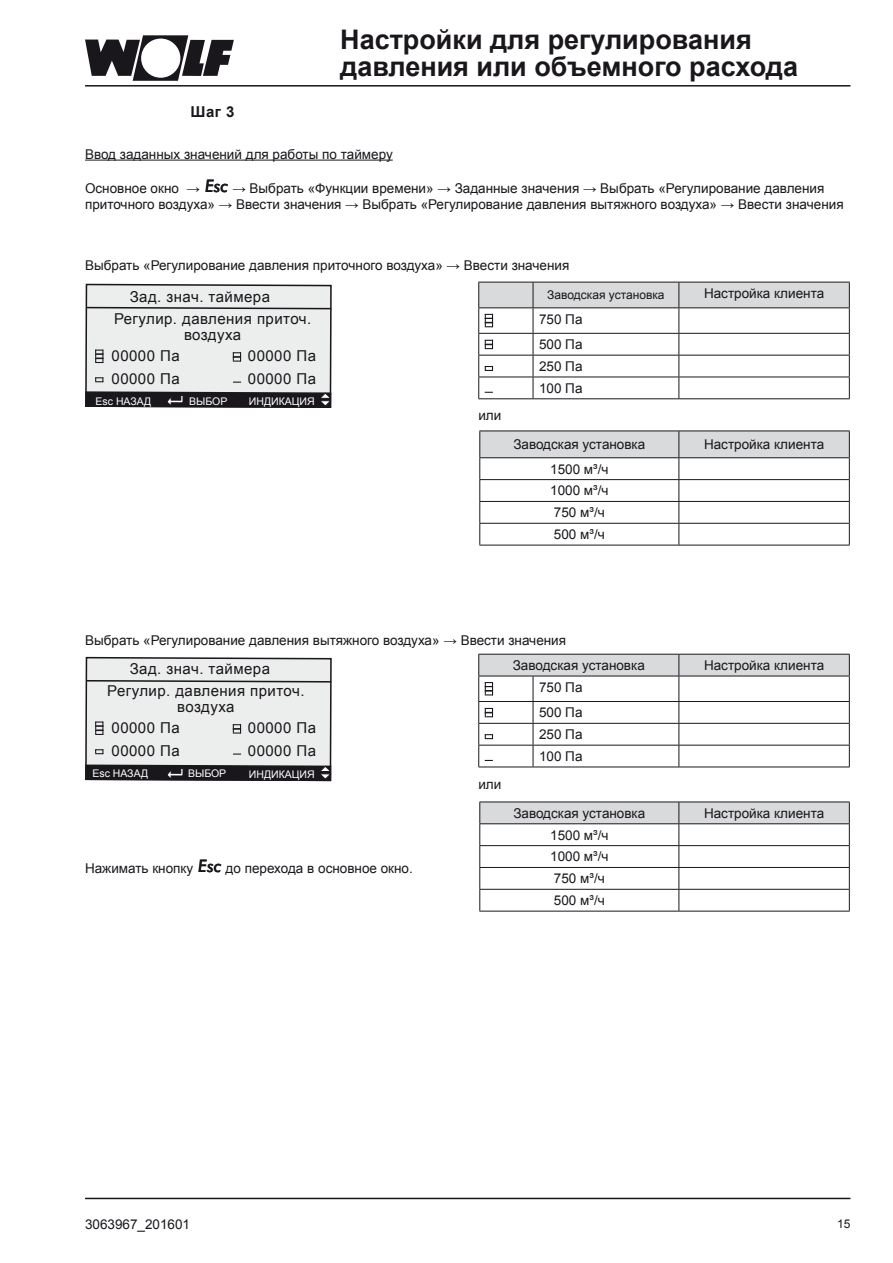
<style>
.page{position:relative;width:893px;height:1263px;background:#fff}
.page>*{position:absolute;margin:0;border:0;box-sizing:border-box;transform-origin:0 0}
.t1{font:700 27px/27px "Arial";color:#1a171c}
.t2{font:15px/22.5px "Arial";letter-spacing:.03em;color:#1a171c}
.t3{font:700 15px "Arial";color:#1a171c}
.t4{font:13.5px/21.9px "Arial";color:#1a171c}
.t5{font:12px "Arial";color:#1a171c}
.t6{font:10.5px "Arial";color:#fff}
.s1{font-family:"Futura Md BT";font-style:italic;font-size:17.4px}
</style>
<div class="page">
<hr style="left:85px;top:160px;width:308px;height:1px;background:#1a171c">
<hr style="left:479px;top:545px;width:200px;height:1px;background:#1a171c">
<svg style="left:479px;top:431px;width:371px;height:114px"></svg>
<hr style="left:679px;top:523px;width:171px;height:1px;background:#1a171c">
<hr style="left:679px;top:545px;width:171px;height:1px;background:#1a171c">
<svg style="left:85px;top:283px;width:247px;height:125px;background:#cacacb"></svg>
<svg style="left:85px;top:656px;width:247px;height:125px;background:#cacacb"></svg>
<hr style="left:478px;top:398px;width:55px;height:1px;background:#1a171c">
<hr style="left:533px;top:398px;width:146px;height:1px;background:#1a171c">
<hr style="left:679px;top:398px;width:171px;height:1px;background:#1a171c">
<svg style="left:478px;top:282px;width:372px;height:116px"></svg>
<hr style="left:479px;top:801px;width:200px;height:1px;background:#1a171c">
<hr style="left:679px;top:801px;width:171px;height:1px;background:#1a171c">
<hr style="left:479px;top:911px;width:200px;height:1px;background:#1a171c">
<svg style="left:479px;top:802px;width:371px;height:109px"></svg>
<hr style="left:679px;top:889px;width:171px;height:1px;background:#1a171c">
<hr style="left:679px;top:911px;width:171px;height:1px;background:#1a171c">
<hr style="left:478px;top:767px;width:55px;height:1px;background:#1a171c">
<hr style="left:533px;top:767px;width:146px;height:1px;background:#1a171c">
<hr style="left:679px;top:767px;width:171px;height:1px;background:#1a171c">
<svg style="left:478px;top:654px;width:372px;height:113px"></svg>
<svg style="left:85px;top:35px;width:149px;height:46px"></svg>
<hr style="left:85px;top:85px;width:765px;height:2px;background:#1a171c">
<hr style="left:85px;top:1198px;width:765px;height:1px;background:#1a171c">
<p class="t3" style="left:191px;top:102px;width:45px">Шаг 3</p>
<h1 class="t1" style="left:340px;top:27px;width:459px">Настройки для регулирования давления или объемного расхода</h1>
<p class="t4" style="left:85px;top:143px;width:309px">Ввод заданных значений для работы по таймеру</p>
<p class="t4" style="left:85px;top:180px;width:760px;line-height:16.2px">Основное окно → <span class="s1">Esc</span> → Выбрать «Функции времени» → Заданные значения → Выбрать «Регулирование давления приточного воздуха» → Ввести значения → Выбрать «Регулирование давления вытяжного воздуха» → Ввести значения</p>
<p class="t4" style="left:85px;top:255px;width:486px">Выбрать «Регулирование давления приточного воздуха» → Ввести значения</p>
<p class="t2" style="left:114px;top:286px;width:199px;line-height:21.9px;text-indent:16px">Зад. знач. таймера<br>Регулир. давления приточ.</p>
<p class="t2" style="left:184px;top:324px;width:59px">воздуха</p>
<p class="t2" style="left:112px;top:345px;width:70px">00000 Па<br>00000 Па</p>
<p class="t2" style="left:248px;top:345px;width:70px">00000 Па<br>00000 Па</p>
<p class="t6" style="left:96px;top:394px;width:57px">Esc НАЗАД</p>
<p class="t6" style="left:189px;top:394px;width:40px">ВЫБОР</p>
<p class="t6" style="left:249px;top:394px;width:67px">ИНДИКАЦИЯ</p>
<p class="t4" style="left:478px;top:405px;width:24px">или</p>
<p class="t5" style="left:547px;top:287px;width:119px">Заводская установка</p>
<p class="t4" style="left:704px;top:282px;width:122px">Настройка клиента</p>
<p class="t4" style="left:539px;top:306px;width:45px;line-height:25.5px">750 Па<br>500 Па</p>
<p class="t4" style="left:539px;top:355px;width:45px">250 Па<br>100 Па</p>
<p class="t4" style="left:513px;top:434px;width:134px">Заводская установка</p>
<p class="t4" style="left:704px;top:434px;width:122px">Настройка клиента</p>
<p class="t4" style="left:550px;top:458px;width:60px">1500 м³/ч<br>1000 м³/ч<br>750 м³/ч<br>500 м³/ч</p>
<p class="t4" style="left:85px;top:629px;width:483px">Выбрать «Регулирование давления вытяжного воздуха» → Ввести значения</p>
<p class="t2" style="left:107px;top:658px;width:199px;line-height:21.9px;text-indent:23px">Зад. знач. таймера<br>Регулир. давления приточ.</p>
<p class="t2" style="left:177px;top:696px;width:59px">воздуха</p>
<p class="t2" style="left:112px;top:717px;width:70px">00000 Па<br>00000 Па</p>
<p class="t2" style="left:248px;top:717px;width:70px">00000 Па<br>00000 Па</p>
<p class="t6" style="left:92px;top:766px;width:57px">Esc НАЗАД</p>
<p class="t6" style="left:188px;top:766px;width:40px">ВЫБОР</p>
<p class="t6" style="left:249px;top:767px;width:67px">ИНДИКАЦИЯ</p>
<p class="t4" style="left:85px;top:857px;width:329px">Нажимать кнопку <span class="s1">Esc</span> до перехода в основное окно.</p>
<p class="t4" style="left:478px;top:773px;width:24px">или</p>
<p class="t4" style="left:513px;top:654px;width:134px">Заводская установка</p>
<p class="t4" style="left:704px;top:654px;width:122px">Настройка клиента</p>
<p class="t4" style="left:539px;top:674px;width:45px;line-height:25.5px">750 Па<br>500 Па</p>
<p class="t4" style="left:539px;top:724px;width:45px">250 Па<br>100 Па</p>
<p class="t4" style="left:513px;top:802px;width:134px">Заводская установка</p>
<p class="t4" style="left:704px;top:802px;width:122px">Настройка клиента</p>
<p class="t4" style="left:550px;top:824px;width:60px">1500 м³/ч<br>1000 м³/ч<br>750 м³/ч<br>500 м³/ч</p>
<p class="t4" style="left:85px;top:1213px;width:107px">3063967_201601</p>
<p class="t5" style="left:837px;top:1215px;width:15px">15</p>
</div>
